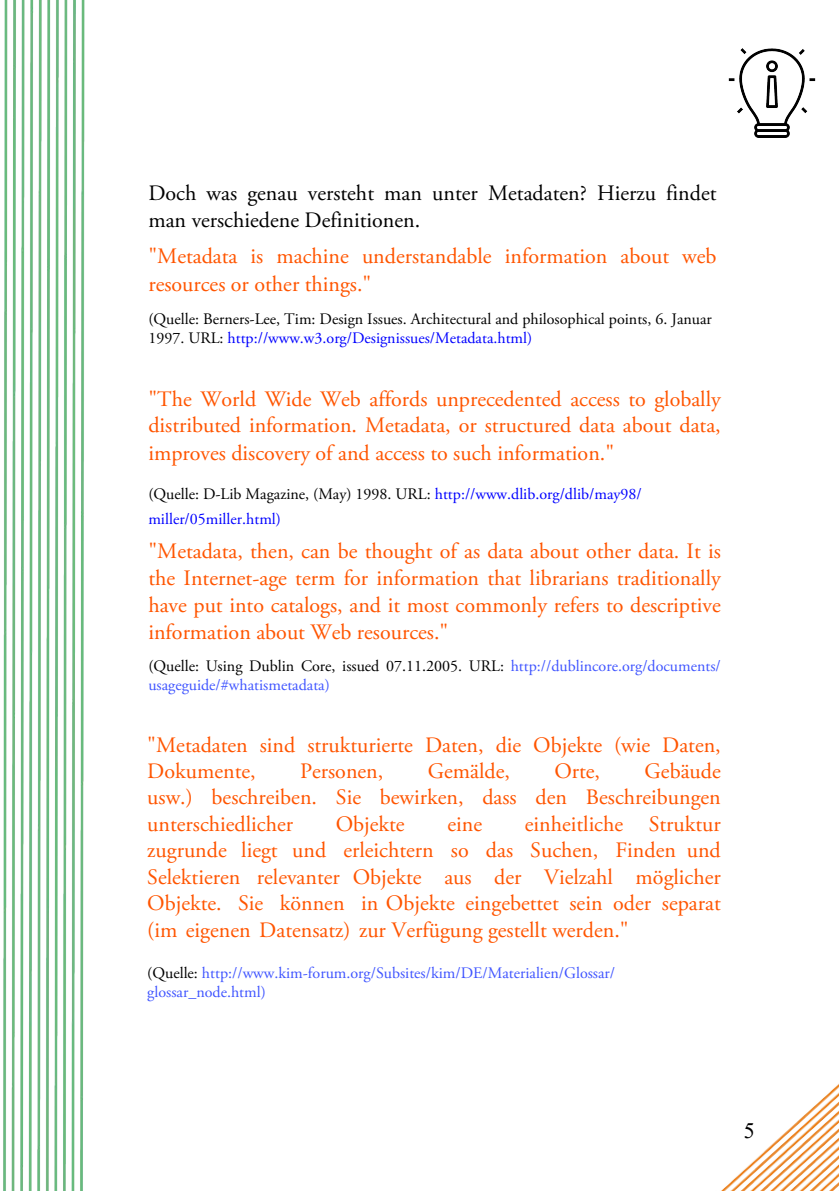
<style>
.page{position:relative;width:840px;height:1191px;background:#fff}
.page>*{position:absolute;margin:0;border:0;box-sizing:border-box;transform-origin:0 0}
.t1{font:22px/26.4px "Adobe Garamond Pro";color:#f50;text-align:justify}
.t2{font:22px/26.4px "Adobe Garamond Pro";color:#000}
.t3{font:22px "Times New Roman";color:#000}
.t4{font:16px/19.2px "Adobe Garamond Pro";color:#4055ff}
.t5{font:16px/19.2px "Adobe Garamond Pro";color:#000}
.t6{font:16px/25px "Adobe Garamond Pro";color:#00f}
.s1{color:#00f}
.s2{color:#000}
</style>
<div class="page">
<img style="left:728px;top:49px;width:87px;height:89px">
<img style="left:3px;top:0;width:82px;height:1191px">
<img style="left:721px;top:1084px;width:117px;height:107px">
<p class="t2" style="left:148px;top:181px;width:569px">Doch was genau versteht man unter Metadaten? Hierzu findet man verschiedene Definitionen.</p>
<p class="t1" style="left:148px;top:243px;width:569px;line-height:27.8px">"Metadata is machine understandable information about web resources or other things."</p>
<p class="t5" style="left:148px;top:310px;width:564px">(Quelle: Berners-Lee, Tim: Design Issues. Architectural and philosophical points, 6. Januar<br>1997. URL: <span class="s1">http://www.w3.org/Designissues/Metadata.html)</span></p>
<p class="t1" style="left:148px;top:386px;width:573px;line-height:27.2px">"The World Wide Web affords unprecedented access to globally distributed information. Metadata, or structured data about data, improves discovery of and access to such information."</p>
<p class="t6" style="left:148px;top:482px;width:494px"><span class="s2">(Quelle: D-Lib Magazine, (May) 1998. URL:</span> http://www.dlib.org/dlib/may98/ miller/05miller.html)</p>
<p class="t1" style="left:148px;top:538px;width:573px">"Metadata, then, can be thought of as data about other data. It is the Internet-age term for information that librarians traditionally have put into catalogs, and it most commonly refers to descriptive information about Web resources."</p>
<p class="t4" style="left:148px;top:657px;width:573px"><span class="s2">(Quelle: Using Dublin Core, issued 07.11.2005. URL:</span> http://dublincore.org/documents/ usageguide/#whatismetadata)</p>
<p class="t1" style="left:147px;top:732px;width:574px">"Metadaten sind strukturierte Daten, die Objekte (wie Daten,<br>Dokumente,</p>
<p class="t1" style="left:147px;top:758px;width:574px;text-indent:497px">Gebäude usw.) beschreiben. Sie bewirken, dass den Beschreibungen unterschiedlicher</p>
<p class="t1" style="left:300px;top:758px;width:85px">Personen,</p>
<p class="t1" style="left:427px;top:758px;width:84px">Gemälde,</p>
<p class="t1" style="left:554px;top:758px;width:47px">Orte,</p>
<p class="t1" style="left:147px;top:811px;width:574px;text-indent:377px">einheitliche Struktur zugrunde liegt und erleichtern so das Suchen, Finden und Selektieren relevanter Objekte aus der Vielzahl möglicher Objekte. Sie können in Objekte eingebettet sein oder separat (im eigenen Datensatz) zur Verfügung gestellt werden."</p>
<p class="t4" style="left:147px;top:963px;width:469px"><span class="s2">(Quelle:</span> http://www.kim-forum.org/Subsites/kim/DE/Materialien/Glossar/ glossar_node.html)</p>
<p class="t1" style="left:335px;top:811px;width:70px">Objekte</p>
<p class="t1" style="left:447px;top:811px;width:36px">eine</p>
<p class="t3" style="left:743px;top:1115px;width:12px">5</p>
</div>
